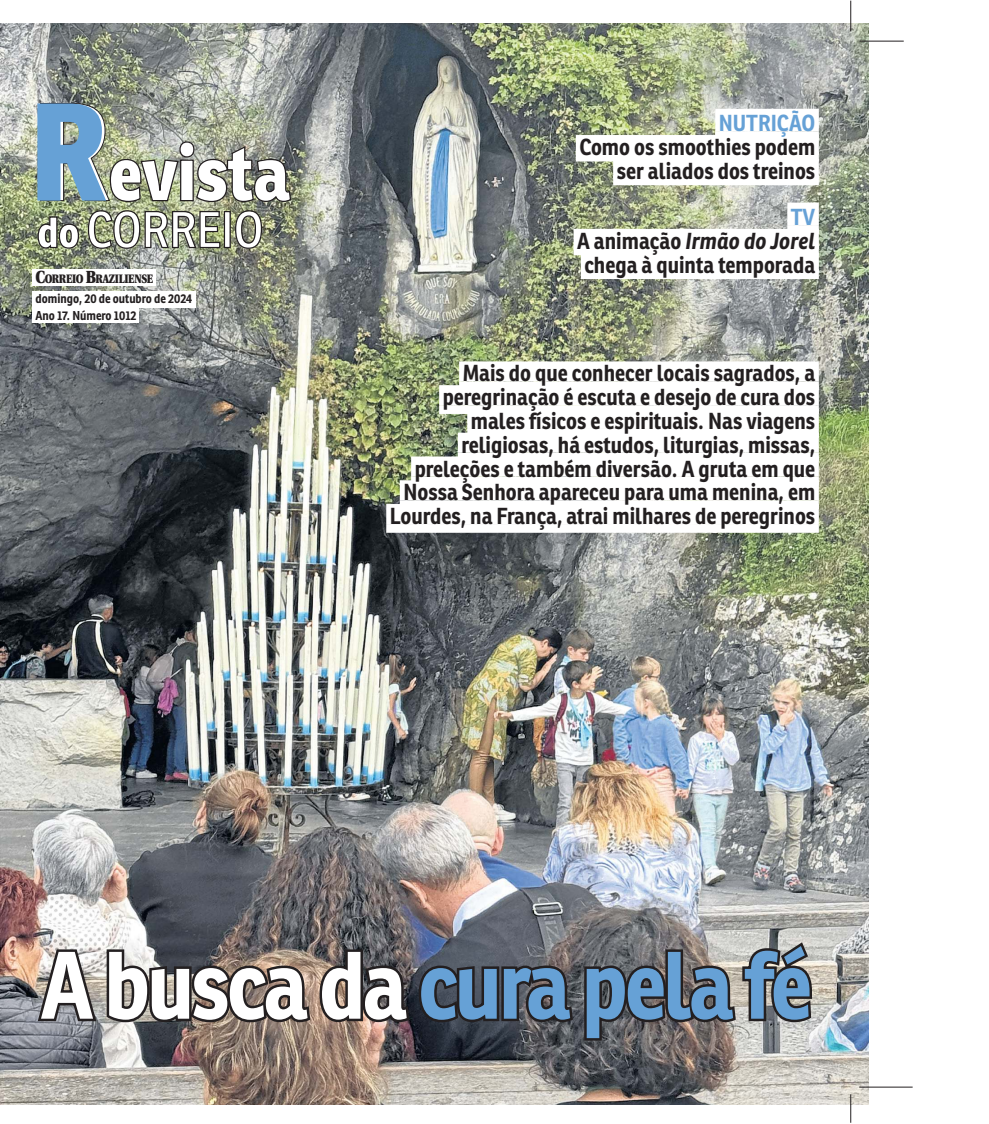
<style>
.page{position:relative;width:989px;height:1124px;background:#fff}
.page>*{position:absolute;margin:0;border:0;box-sizing:border-box;transform-origin:0 0}
.t1{font:700 92.88px "Ronnia";letter-spacing:-.035em;color:#66a1d6;scale:.9 1}
.t2{font:800 75px "Ronnia";letter-spacing:-.01em;color:#fff;scale:.9 1}
.t3{font:600 50px "Ronnia";letter-spacing:-.01em;color:#fff;scale:.9 1}
.t4{font:700 22.5px/23.8px "Ronnia";color:#231f20;text-align:right;scale:.9 1}
.t5{font:700 22.5px "Ronnia";color:#66a1d6;scale:.9 1}
.t6{font:700 12.5px/16.2px "Ronnia";color:#231f20;scale:.9 1}
.t7{font:900 12.25px "Utopia";letter-spacing:-.02em;color:#231f20;scale:.8 1}
.s1{font-size:135px}
.s2{font-weight:800;font-size:42.5px}
.s3{font-size:17.5px}
.s4{color:#66a1d6}
.s5{font-style:italic}
.s6{color:#fff}
</style>
<div class="page">
<img style="left:0;top:23px;width:868px;height:1081px">
<div style="left:715px;top:109px;width:104px;height:22px;background:#fff"></div>
<div style="left:715px;top:131px;width:104px;height:9px;background:#fff"></div>
<div style="left:576px;top:135px;width:243px;height:20px;background:#fff"></div>
<div style="left:576px;top:151px;width:243px;height:10px;background:#fff"></div>
<div style="left:613px;top:159px;width:206px;height:20px;background:#fff"></div>
<div style="left:613px;top:175px;width:206px;height:10px;background:#fff"></div>
<div style="left:787px;top:202px;width:32px;height:23px;background:#fff"></div>
<div style="left:787px;top:225px;width:32px;height:9px;background:#fff"></div>
<div style="left:573px;top:229px;width:246px;height:20px;background:#fff"></div>
<div style="left:573px;top:245px;width:246px;height:10px;background:#fff"></div>
<div style="left:581px;top:252px;width:238px;height:20px;background:#fff"></div>
<div style="left:581px;top:269px;width:238px;height:10px;background:#fff"></div>
<div style="left:459px;top:361px;width:360px;height:20px;background:#fff"></div>
<div style="left:459px;top:381px;width:360px;height:9px;background:#fff"></div>
<div style="left:439px;top:385px;width:380px;height:20px;background:#fff"></div>
<div style="left:439px;top:405px;width:380px;height:9px;background:#fff"></div>
<div style="left:467px;top:409px;width:352px;height:20px;background:#fff"></div>
<div style="left:467px;top:429px;width:352px;height:8px;background:#fff"></div>
<div style="left:458px;top:432px;width:361px;height:20px;background:#fff"></div>
<div style="left:458px;top:452px;width:361px;height:9px;background:#fff"></div>
<div style="left:411px;top:456px;width:408px;height:20px;background:#fff"></div>
<div style="left:411px;top:476px;width:408px;height:9px;background:#fff"></div>
<div style="left:400px;top:480px;width:419px;height:20px;background:#fff"></div>
<div style="left:400px;top:500px;width:419px;height:9px;background:#fff"></div>
<div style="left:386px;top:504px;width:433px;height:20px;background:#fff"></div>
<div style="left:386px;top:524px;width:433px;height:8px;background:#fff"></div>
<img style="left:35px;top:946px;width:540px;height:78px">
<svg style="left:581px;top:938px;width:233px;height:104px;background:#736f6d"></svg>
<hr style="left:859px;top:41px;width:44px;height:1px;background:#231f20">
<hr style="left:859px;top:1086px;width:53px;height:1px;background:#231f20">
<svg style="left:850px;top:1094px;width:1px;height:28px"></svg>
<hr style="left:850px;top:1px;width:1px;height:30px;background:#231f20">
<svg style="left:37px;top:216px;width:43px;height:33px"></svg>
<svg style="left:87px;top:209px;width:134px;height:40px;background:#898f75"></svg>
<div style="left:224px;top:211px;width:7px;height:37px;border:1px solid #231f20"></div>
<svg style="left:234px;top:209px;width:29px;height:40px"></svg>
<svg style="left:37px;top:103px;width:255px;height:100px;background:#8e9e99"></svg>
<div style="left:32px;top:269px;width:124px;height:17px;background:#fff"></div>
<div style="left:32px;top:291px;width:163px;height:17px;background:#fff"></div>
<div style="left:32px;top:306px;width:107px;height:17px;background:#fff"></div>
<h2 class="t2" style="left:33px;top:142px;width:288px"><span class="s1">R</span>evista</h2>
<h3 class="t3" style="left:37px;top:211px;width:253px"><span class="s2">do</span> CORREIO</h3>
<p class="t7" style="left:35px;top:272px;width:149px"><span class="s3">C</span>ORREIO <span class="s3">B</span>RAZILIENSE</p>
<p class="t6" style="left:35px;top:291px;width:176px">domingo, 20 de outubro de 2024<br>Ano 17. Número 1012</p>
<p class="t5" style="left:718px;top:111px;width:109px">NUTRIÇÃO</p>
<p class="t4" style="left:579px;top:136px;width:264px">Como os smoothies podem ser aliados dos treinos</p>
<p class="t4" style="left:577px;top:206px;width:266px"><span class="s4">TV<br></span>A animação <span class="s5">Irmão do Jorel </span>chega à quinta temporada</p>
<p class="t4" style="left:390px;top:362px;width:474px">Mais do que conhecer locais sagrados, a peregrinação é escuta e desejo de cura dos males físicos e espirituais. Nas viagens religiosas, há estudos, liturgias, missas, preleções e também diversão. A gruta em que Nossa Senhora apareceu para uma menina, em Lourdes, na França, atrai milhares de peregrinos</p>
<h1 class="t1" style="left:41px;top:933px;width:858px"><span class="s6">A busca da</span> cura pela fé</h1>
</div>
